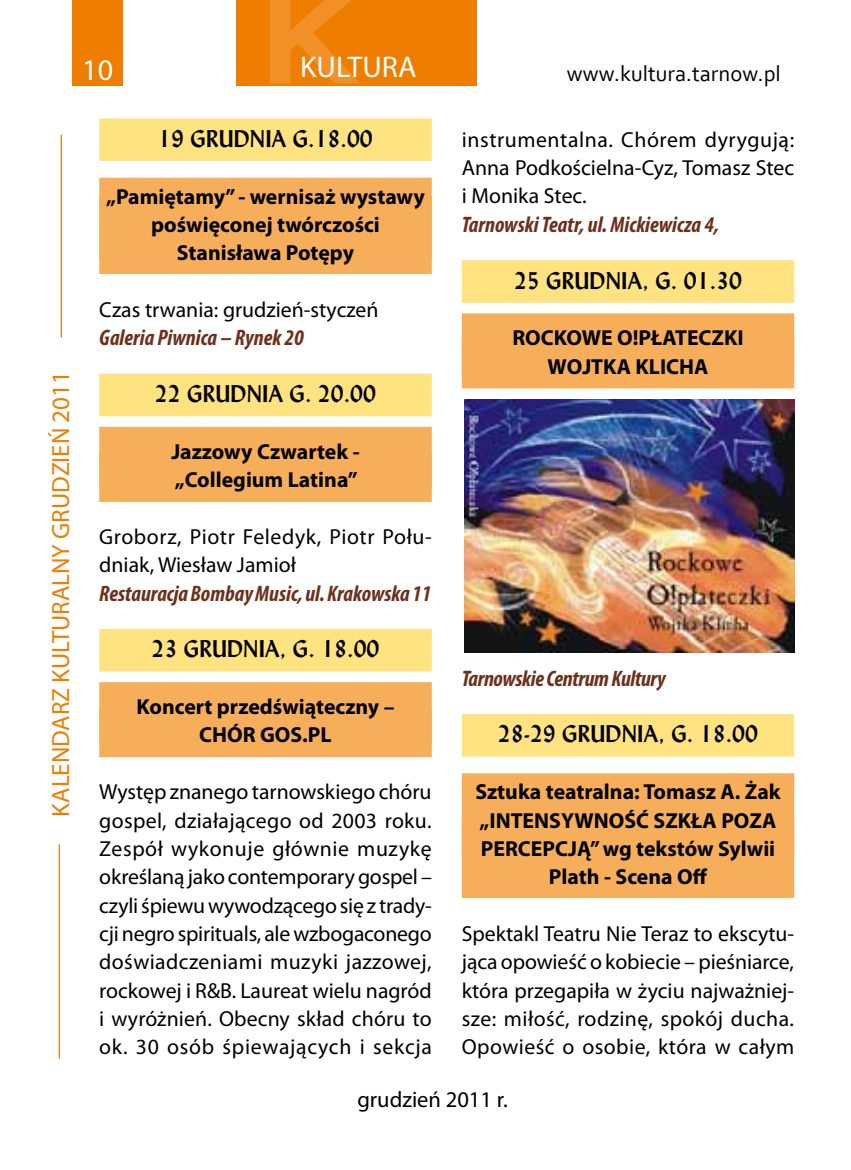
<style>
.page{position:relative;width:851px;height:1170px;background:#fff}
.page>*{position:absolute;margin:0;border:0;box-sizing:border-box;transform-origin:0 0}
.t1{font:30px "Myriad Pro";color:#fff}
.t2{font:25px "Myriad Pro";color:#ee7d00}
.t3{font:italic 700 condensed 22.5px "Myriad Pro";color:#6d301b}
.t4{font:700 22.5px "Lydian PL";color:#000}
.t5{font:22.5px "Corbel";color:#000}
.t6{font:22.5px "Myriad Pro";color:#000}
.t7{font:21.75px/28.2px "Myriad Pro";letter-spacing:.015em;color:#000;text-align:justify}
.t8{font:700 21.75px/28.2px "Myriad Pro";color:#000;text-align:center}
</style>
<div class="page">
<div style="left:72px;top:0;width:51px;height:85px;background:#ee7d00"></div>
<div style="left:236px;top:0;width:240px;height:85px;background:#ee7d00"></div>
<svg style="left:267px;top:0;width:164px;height:86px"></svg>
<hr style="left:61px;top:135px;width:1px;height:202px;background:#ee7d00">
<hr style="left:59px;top:844px;width:1px;height:214px;background:#ee7d00">
<div style="left:99px;top:118px;width:332px;height:43px;background:#ffe380"></div>
<div style="left:99px;top:178px;width:332px;height:82px;background:#f7ae5b"></div>
<div style="left:99px;top:196px;width:332px;height:78px;background:#f7ae5b"></div>
<div style="left:99px;top:373px;width:332px;height:43px;background:#ffe380"></div>
<div style="left:99px;top:427px;width:332px;height:75px;background:#f7ae5b"></div>
<div style="left:99px;top:629px;width:332px;height:42px;background:#ffe380"></div>
<div style="left:99px;top:682px;width:332px;height:75px;background:#f7ae5b"></div>
<div style="left:461px;top:260px;width:333px;height:43px;background:#ffe380"></div>
<div style="left:461px;top:313px;width:333px;height:75px;background:#f7ae5b"></div>
<div style="left:461px;top:714px;width:333px;height:42px;background:#ffe380"></div>
<div style="left:461px;top:773px;width:333px;height:82px;background:#f7ae5b"></div>
<div style="left:461px;top:820px;width:333px;height:77px;background:#f7ae5b"></div>
<img style="left:464px;top:400px;width:330px;height:253px">
<h1 class="t1" style="left:82px;top:51px;width:32px">10</h1>
<h1 class="t1" style="left:300px;top:48px;width:118px">KULTURA</h1>
<p class="t5" style="left:566px;top:59px;width:215px">www.kultura.tarnow.pl</p>
<p class="t2" style="left:45px;top:816px;width:447px;rotate:-90deg">KALENDARZ KULTURALNY GRUDZIEŃ 2011</p>
<p class="t4" style="left:158px;top:124px;width:216px">19 GRUDNIA G.18.00</p>
<p class="t8" style="left:106px;top:181px;width:320px">„Pamiętamy” - wernisaż wystawy poświęconej twórczości<br>Stanisława Potępy</p>
<p class="t7" style="left:99px;top:295px;width:281px">Czas trwania: grudzień-styczeń</p>
<p class="t3" style="left:99px;top:324px;width:206px">Galeria Piwnica – Rynek 20</p>
<p class="t4" style="left:155px;top:379px;width:223px">22 GRUDNIA G. 20.00</p>
<p class="t8" style="left:171px;top:436px;width:190px;text-align:left">Jazzowy Czwartek - „Collegium Latina”</p>
<p class="t7" style="left:99px;top:522px;width:334px">Groborz, Piotr Feledyk, Piotr Połu&shy;dniak, Wiesław Jamioł</p>
<p class="t3" style="left:99px;top:579px;width:333px">Restauracja Bombay Music, ul. Krakowska 11</p>
<p class="t4" style="left:151px;top:634px;width:229px">23 GRUDNIA, G. 18.00</p>
<p class="t8" style="left:136px;top:691px;width:259px">Koncert przedświąteczny –<br>CHÓR GOS.PL</p>
<p class="t7" style="left:99px;top:777px;width:334px">Występ znanego tarnowskiego chóru gospel, działającego od 2003 roku.<br>Zespół wykonuje głównie muzykę określaną jako contemporary gospel – czyli śpiewu wywodzącego się z trady&shy;cji negro spirituals, ale wzbogaconego doświadczeniami muzyki jazzowej, rockowej i R&amp;B. Laureat wielu nagród i wyróżnień. Obecny skład chóru to ok. 30 osób śpiewających i sekcja</p>
<p class="t7" style="left:461px;top:125px;width:334px">instrumentalna. Chórem dyrygują:<br>Anna Podkościelna-Cyz, Tomasz Stec i Monika Stec.</p>
<p class="t3" style="left:461px;top:210px;width:259px">Tarnowski Teatr, ul. Mickiewicza 4,</p>
<p class="t4" style="left:514px;top:265px;width:229px">25 GRUDNIA, G. 01.30</p>
<p class="t8" style="left:512px;top:323px;width:233px">ROCKOWE O!PŁATECZKI<br>WOJTKA KLICHA</p>
<p class="t3" style="left:461px;top:664px;width:205px">Tarnowskie Centrum Kultury</p>
<p class="t4" style="left:498px;top:719px;width:261px">28-29 GRUDNIA, G. 18.00</p>
<p class="t8" style="left:475px;top:777px;width:307px">Sztuka teatralna: Tomasz A. Żak „INTENSYWNOŚĆ SZKŁA POZA<br>PERCEPCJĄ” wg tekstów Sylwii<br>Plath - Scena Off</p>
<p class="t7" style="left:461px;top:919px;width:334px">Spektakl Teatru Nie Teraz to ekscytu&shy;jąca opowieść o kobiecie – pieśniarce, która przegapiła w życiu najważniej&shy;sze: miłość, rodzinę, spokój ducha.<br>Opowieść o osobie, która w całym</p>
<p class="t6" style="left:357px;top:1085px;width:152px">grudzień 2011 r.</p>
</div>
